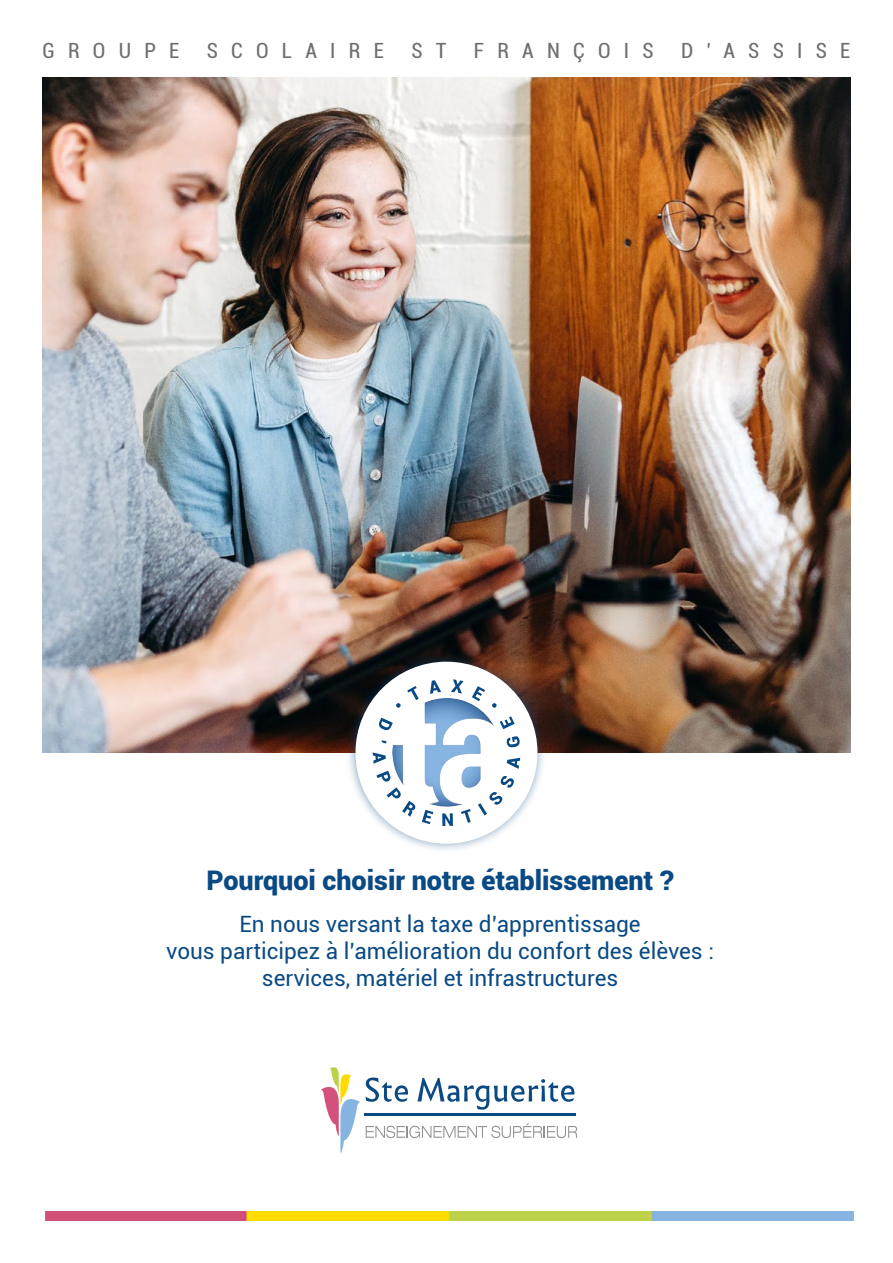
<style>
.page{position:relative;width:893px;height:1263px;background:#fff}
.page>*{position:absolute;margin:0;border:0;box-sizing:border-box;transform-origin:0 0}
.t1{font:900 27px "Roboto";color:#0a4a84}
.t2{font:22.5px/27px "Roboto";color:#0a4a84;text-align:center}
.t3{font:condensed 21px "Roboto";letter-spacing:.63em;color:#706f6f}
</style>
<div class="page">
<img style="left:43px;top:77px;width:807px;height:676px">
<div style="left:346px;top:652px;width:201px;height:201px;background:#0a4a84;opacity:.5"></div>
<div style="left:355px;top:662px;width:182px;height:182px;background:#fff;border-radius:50%"></div>
<svg style="left:407px;top:686px;width:12px;height:12px"></svg>
<svg style="left:430px;top:680px;width:11px;height:14px"></svg>
<svg style="left:451px;top:679px;width:13px;height:14px"></svg>
<svg style="left:472px;top:686px;width:13px;height:12px"></svg>
<svg style="left:379px;top:718px;width:13px;height:12px"></svg>
<svg style="left:382px;top:740px;width:4px;height:3px"></svg>
<svg style="left:373px;top:752px;width:13px;height:12px"></svg>
<svg style="left:376px;top:771px;width:39px;height:46px"></svg>
<svg style="left:422px;top:810px;width:11px;height:14px"></svg>
<svg style="left:442px;top:813px;width:11px;height:13px"></svg>
<svg style="left:461px;top:809px;width:10px;height:14px"></svg>
<svg style="left:479px;top:776px;width:35px;height:39px"></svg>
<svg style="left:507px;top:758px;width:13px;height:11px"></svg>
<svg style="left:507px;top:736px;width:13px;height:11px"></svg>
<svg style="left:500px;top:716px;width:15px;height:13px"></svg>
<img style="left:392px;top:698px;width:103px;height:109px">
<svg style="left:321px;top:1067px;width:256px;height:86px"></svg>
<img style="left:45px;top:1212px;width:808px;height:8px">
<p class="t3" style="left:43px;top:36px;width:138px">GROUPE</p>
<p class="t3" style="left:207px;top:36px;width:179px">SCOLAIRE</p>
<p class="t3" style="left:411px;top:36px;width:37px">S T</p>
<p class="t3" style="left:474px;top:36px;width:181px">FRANÇOIS</p>
<p class="t3" style="left:681px;top:36px;width:171px">D’ASSISE</p>
<p class="t1" style="left:206px;top:861px;width:469px">Pourquoi choisir notre établissement ?</p>
<p class="t2" style="left:166px;top:910px;width:549px">En nous versant la taxe d’apprentissage<br>vous participez à l’amélioration du confort des élèves : services, matériel et infrastructures</p>
</div>
